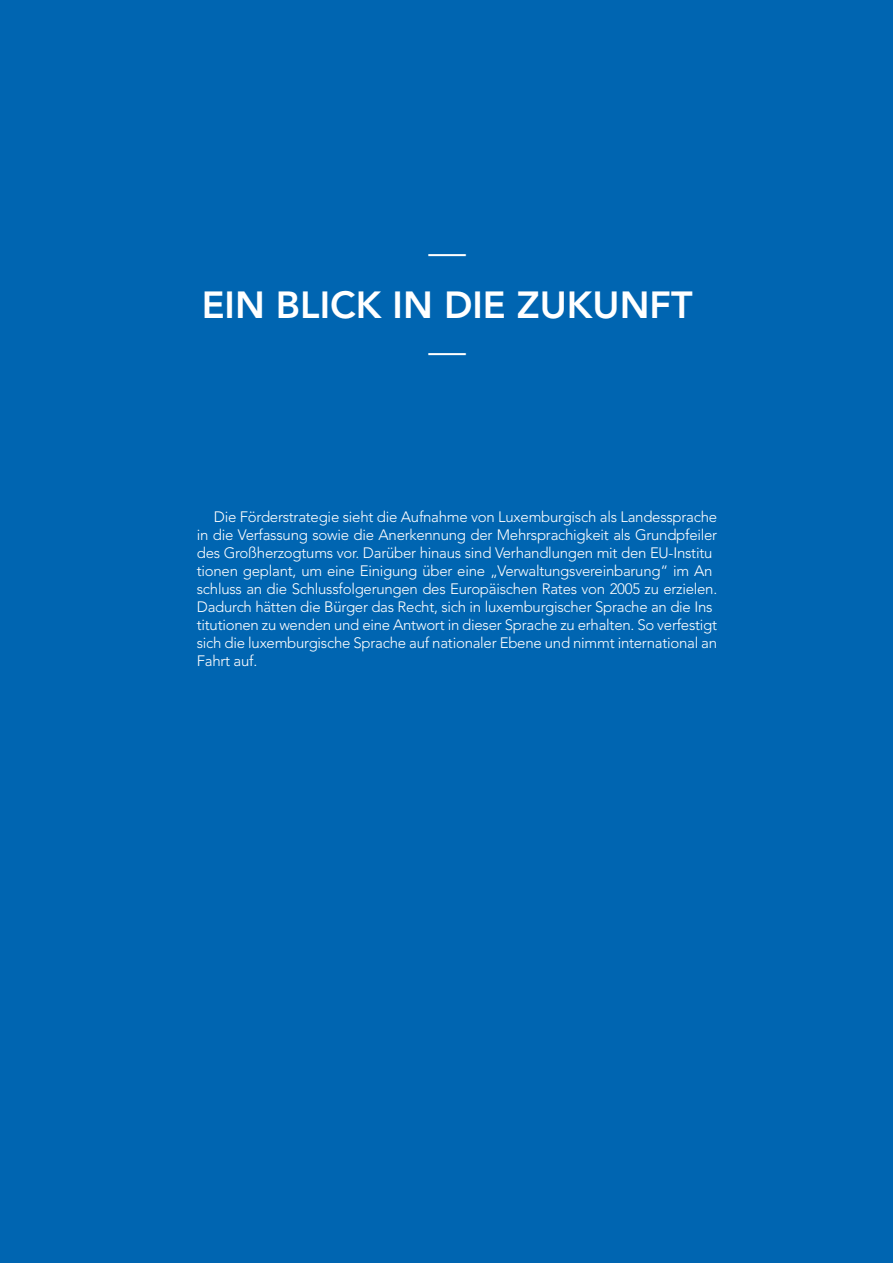
<style>
.page{position:relative;width:893px;height:1263px;background:#fff}
.page>*{position:absolute;margin:0;border:0;box-sizing:border-box;transform-origin:0 0}
.t1{font:800 37.5px "Avenir LT Std";color:#fff}
.t2{font:300 37.5px "Avenir LT Std";color:#fff}
.t3{font:300 15px/18px "Avenir LT Std";letter-spacing:-.015em;color:#fff}
</style>
<div class="page">
<div style="left:1px;top:0;width:892px;height:1263px;background:#0065b1"></div>
<p class="t2" style="left:428px;top:229px;width:39px">—</p>
<h1 class="t1" style="left:202px;top:282px;width:492px">EIN BLICK IN DIE ZUKUNFT</h1>
<p class="t2" style="left:428px;top:328px;width:39px">—</p>
<p class="t3" style="left:197px;top:508px;width:522px;text-indent:17px">Die Förderstrategie sieht die Aufnahme von Luxemburgisch als Landessprache in die Verfassung sowie die Anerkennung der Mehrsprachigkeit als Grundpfeiler des Großherzogtums vor. Darüber hinaus sind Verhandlungen mit den EU-Institu tionen geplant, um eine Einigung über eine „Verwaltungsvereinbarung“ im An schluss an die Schlussfolgerungen des Europäischen Rates von 2005 zu erzielen.<br>Dadurch hätten die Bürger das Recht, sich in luxemburgischer Sprache an die Ins titutionen zu wenden und eine Antwort in dieser Sprache zu erhalten. So verfestigt sich die luxemburgische Sprache auf nationaler Ebene und nimmt international an Fahrt auf.</p>
</div>
